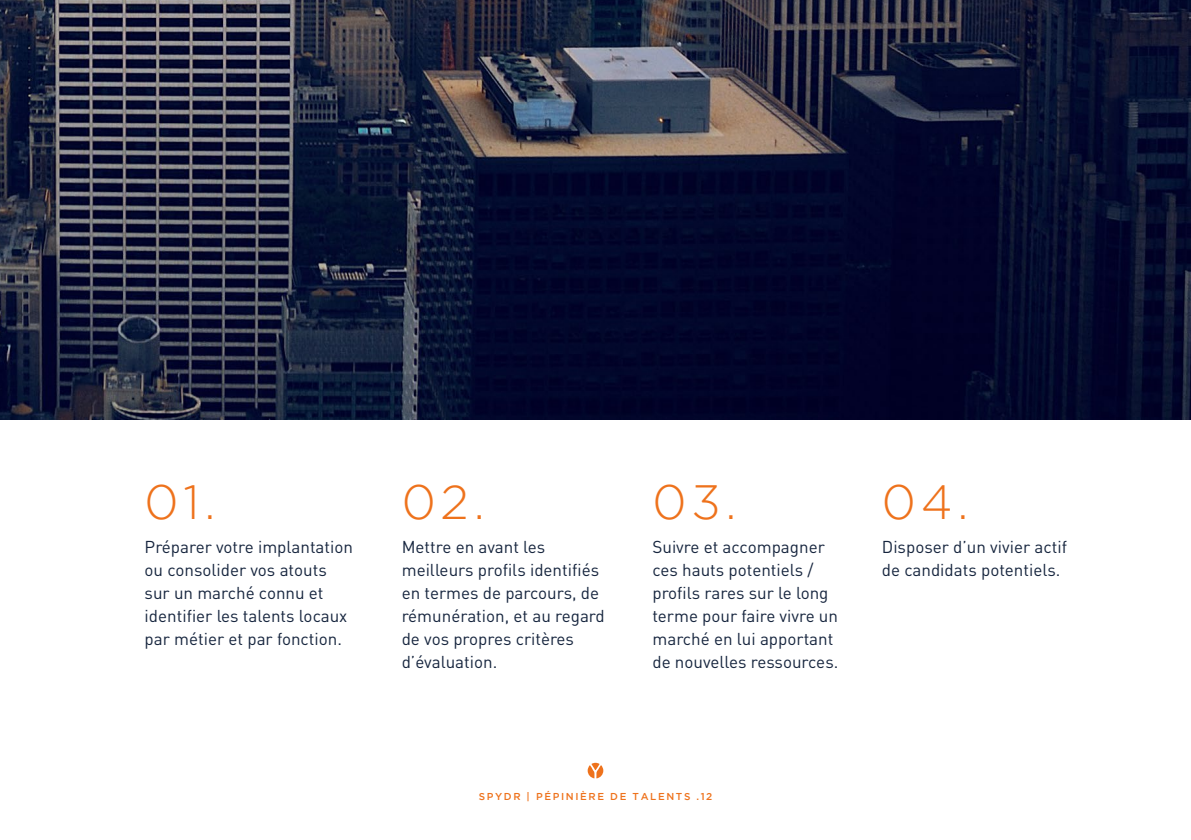
<style>
.page{position:relative;width:1191px;height:840px;background:#fff}
.page>*{position:absolute;margin:0;border:0;box-sizing:border-box;transform-origin:0 0}
.t1{font:300 48px "Gotham";letter-spacing:.1em;color:#ee721c}
.t2{font:17px/23px "DIN Pro";color:#16253e}
.t3{font:500 10px "Gotham";letter-spacing:.165em;color:#ee721c}
</style>
<div class="page">
<img style="left:0;top:0;width:1191px;height:420px">
<svg style="left:587px;top:762px;width:16px;height:16px"></svg>
<h1 class="t1" style="left:145px;top:475px;width:72px">01.</h1>
<h1 class="t1" style="left:402px;top:475px;width:85px">02.</h1>
<h1 class="t1" style="left:652px;top:475px;width:85px">03.</h1>
<h1 class="t1" style="left:882px;top:475px;width:88px">04.</h1>
<p class="t2" style="left:145px;top:534px;width:210px">Préparer votre implantation ou consolider vos atouts sur un marché connu et identifier les talents locaux par métier et par fonction.</p>
<p class="t2" style="left:402px;top:534px;width:205px">Mettre en avant les meilleurs profils identifiés en termes de parcours, de rémunération, et au regard de vos propres critères d’évaluation.</p>
<p class="t2" style="left:652px;top:534px;width:187px">Suivre et accompagner ces hauts potentiels / profils rares sur le long terme pour faire vivre un marché en lui apportant de nouvelles ressources.</p>
<p class="t2" style="left:882px;top:534px;width:187px">Disposer d’un vivier actif de candidats potentiels.</p>
<p class="t3" style="left:479px;top:790px;width:235px">SPYDR | PÉPINIÈRE DE TALENTS .12</p>
</div>
